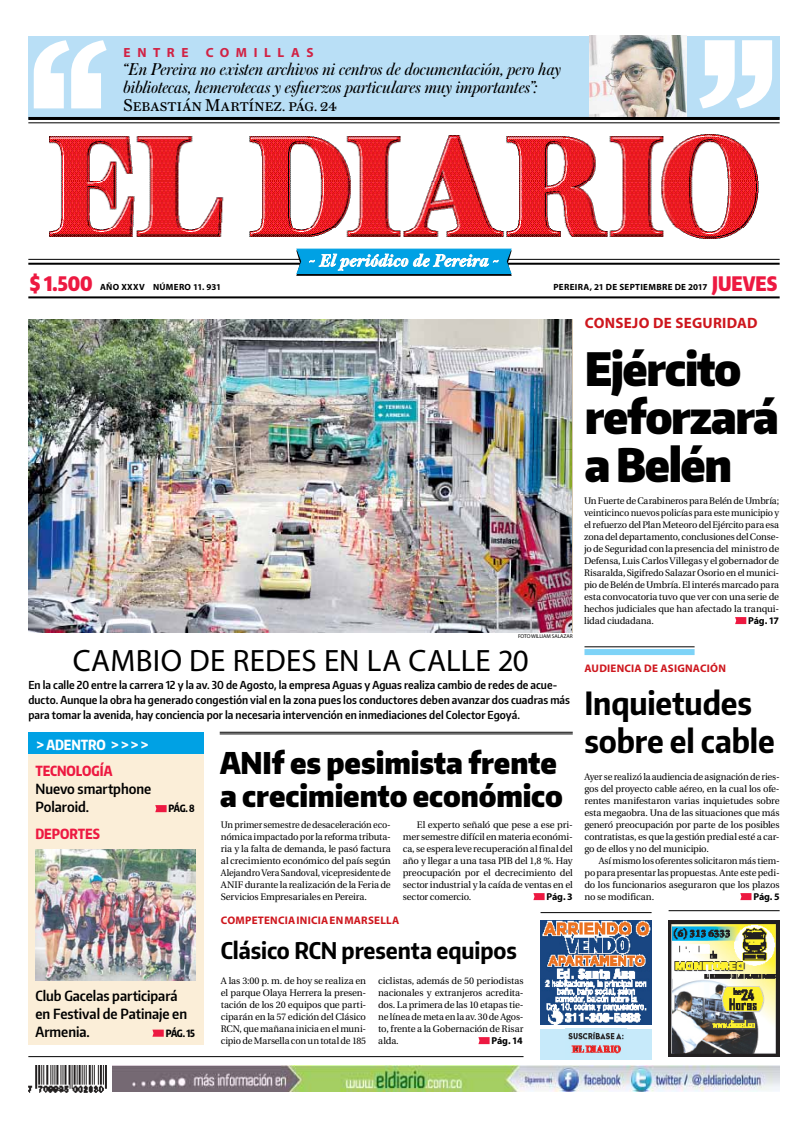
<style>
.page{position:relative;width:808px;height:1134px;background:#fff}
.page>*{position:absolute;margin:0;border:0;box-sizing:border-box;transform-origin:0 0}
.t1{font:900 46px/48px "Encode Sans Condensed";letter-spacing:-.03em;color:#000}
.t2{font:700 32px/38px "Encode Sans Condensed";letter-spacing:-.005em;color:#000}
.t3{font:31px "Myriad Pro";letter-spacing:.01em;color:#000}
.t4{font:900 30px/33px "Encode Sans Condensed";letter-spacing:-.005em;color:#000}
.t5{font:700 23px "Encode Sans Condensed";letter-spacing:-.005em;color:#000}
.t6{font:900 20px "Encode Sans Compressed";color:#ed1941}
.t7{font:italic 18px/18px "Austin";color:#000}
.t8{font:18px "Austin Text";letter-spacing:.01em;color:#000}
.t9{font:700 15px "Myriad Pro";letter-spacing:.015em;color:#ce171e}
.t10{font:600 14px/18px "Encode Sans Condensed";color:#000}
.t11{font:800 14px "Encode Sans Compressed";letter-spacing:-.005em;color:#ed1941}
.t12{font:800 14px "Encode Sans Compressed";letter-spacing:-.005em;color:#fff}
.t13{font:700 13.3px "Myriad Pro";letter-spacing:.495em;color:#d12244}
.t14{font:600 11px/15px "Encode Sans Condensed";letter-spacing:.005em;color:#000}
.t15{font:700 11px "Myriad Pro";letter-spacing:.02em;color:#ce171e}
.t16{font:700 10px "Myriad Pro";letter-spacing:-.025em;color:#000}
.t17{font:800 10px "Encode Sans Compressed";letter-spacing:-.035em;color:#000}
.t18{font:9.5px/12px "Utopia";letter-spacing:-.015em;color:#000;text-align:justify}
.t19{font:9.5px/12px "Utopia";letter-spacing:-.015em;color:#000;text-align:justify;scale:.96 1}
.t20{font:700 9px "Myriad Pro";letter-spacing:.03em;color:#000}
.t21{font:5.5px "Myriad Pro";letter-spacing:-.015em;color:#000}
</style>
<div class="page">
<svg style="left:735px;top:617px;width:11px;height:7px"></svg>
<svg style="left:740px;top:893px;width:11px;height:7px"></svg>
<svg style="left:533px;top:893px;width:12px;height:7px"></svg>
<svg style="left:478px;top:1037px;width:12px;height:7px"></svg>
<img style="left:113px;top:1065px;width:667px;height:26px">
<img style="left:28px;top:1065px;width:79px;height:28px">
<hr style="left:28px;top:296px;width:752px;height:2px;background:#000">
<img style="left:50px;top:135px;width:708px;height:104px">
<div style="left:28px;top:36px;width:752px;height:82px;background:#b9dff6"></div>
<hr style="left:28px;top:117px;width:752px;height:3px;background:#000">
<hr style="left:28px;top:123px;width:752px;height:1px;background:#000">
<svg style="left:34px;top:40px;width:73px;height:68px"></svg>
<svg style="left:699px;top:40px;width:73px;height:68px"></svg>
<hr style="left:28px;top:263px;width:752px;height:2px;background:#000">
<hr style="left:28px;top:259px;width:752px;height:1px;background:#000">
<svg style="left:295px;top:248px;width:218px;height:28px"></svg>
<img style="left:590px;top:35px;width:96px;height:82px">
<div style="left:28px;top:754px;width:176px;height:290px;background:#fbeed8"></div>
<div style="left:28px;top:732px;width:176px;height:22px;background:#00a1e4"></div>
<svg style="left:155px;top:805px;width:12px;height:7px"></svg>
<svg style="left:152px;top:1030px;width:12px;height:7px"></svg>
<div style="left:584px;top:649px;width:110px;height:6px;background:#7ed3f7"></div>
<hr style="left:584px;top:646px;width:110px;height:1px;background:#000">
<hr style="left:220px;top:732px;width:353px;height:1px;background:#000">
<hr style="left:220px;top:734px;width:353px;height:1px;background:#000">
<img style="left:540px;top:920px;width:111px;height:104px">
<img style="left:669px;top:920px;width:111px;height:136px">
<hr style="left:540px;top:912px;width:111px;height:1px;background:#000">
<hr style="left:28px;top:1056px;width:495px;height:1px;background:#000">
<hr style="left:669px;top:910px;width:111px;height:1px;background:#000">
<img style="left:35px;top:849px;width:161px;height:132px">
<div style="left:540px;top:1029px;width:111px;height:30px;background:#c7eafa"></div>
<img style="left:568px;top:1032px;width:56px;height:22px">
<img style="left:28px;top:319px;width:544px;height:313px">
<h3 class="t13" style="left:124px;top:44px;width:66px">ENTRE</h3>
<h3 class="t13" style="left:206px;top:44px;width:109px">COMILLAS</h3>
<h3 class="t7" style="left:124px;top:60px;width:439px">“En Pereira no existen archivos ni centros de documentación, pero hay bibliotecas, hemerotecas y esfuerzos particulares muy importantes”:</h3>
<h3 class="t8" style="left:124px;top:93px;width:215px">Sebastián Martínez. pág. 24</h3>
<h3 class="t6" style="left:30px;top:271px;width:64px">$ 1.500</h3>
<p class="t20" style="left:100px;top:281px;width:122px">AÑO XXXV NÚMERO 11. 931</p>
<p class="t20" style="left:553px;top:281px;width:155px">PEREIRA, 21 DE SEPTIEMBRE DE 2017</p>
<h3 class="t6" style="left:712px;top:271px;width:67px">JUEVES</h3>
<h3 class="t9" style="left:585px;top:313px;width:173px">CONSEJO DE SEGURIDAD</h3>
<h1 class="t1" style="left:585px;top:343px;width:196px">Ejército reforzará a Belén</h1>
<p class="t21" style="left:518px;top:633px;width:56px">FOTO WILLIAM SALAZAR</p>
<h3 class="t3" style="left:73px;top:642px;width:457px">CAMBIO DE REDES EN LA CALLE 20</h3>
<p class="t14" style="left:28px;top:677px;width:543px">En la calle 20 entre la carrera 12 y la av. 30 de Agosto, la empresa Aguas y Aguas realiza cambio de redes de acue&shy;ducto. Aunque la obra ha generado congestión vial en la zona pues los conductores deben avanzar dos cuadras más para tomar la avenida, hay conciencia por la necesaria intervención en inmediaciones del Colector Egoyá.</p>
<h3 class="t12" style="left:36px;top:736px;width:113px">&gt; ADENTRO &gt; &gt; &gt; &gt;</h3>
<h3 class="t11" style="left:35px;top:762px;width:78px">TECNOLOGÍA</h3>
<h3 class="t10" style="left:35px;top:779px;width:117px">Nuevo smartphone<br>Polaroid.</h3>
<h3 class="t11" style="left:35px;top:824px;width:66px">DEPORTES</h3>
<p class="t17" style="left:169px;top:802px;width:28px">PÁG. 8</p>
<h3 class="t10" style="left:35px;top:986px;width:153px">Club Gacelas participará en Festival de Patinaje en<br>Armenia.</h3>
<p class="t17" style="left:166px;top:1026px;width:31px">PÁG. 15</p>
<h3 class="t4" style="left:220px;top:745px;width:344px">ANIf es pesimista frente a crecimiento económico</h3>
<p class="t19" style="left:221px;top:819px;width:179px">Un primer semestre de desaceleración eco&shy;nómica impactado por la reforma tributa&shy;ria y la falta de demanda, le pasó factura al crecimiento económico del país según Alejandro Vera Sandoval, vicepresidente de ANIF durante la realización de la Feria de Servicios Empresariales en Pereira.</p>
<p class="t18" style="left:403px;top:819px;width:171px;text-indent:14px">El experto señaló que pese a ese pri&shy;mer semestre difícil en materia económi&shy;ca, se espera leve recuperación al final del año y llegar a una tasa PIB del 1,8 %. Hay preocupación por el decrecimiento del sector industrial y la caída de ventas en el sector comercio.</p>
<p class="t16" style="left:547px;top:890px;width:28px">PÁG. 3</p>
<p class="t15" style="left:221px;top:913px;width:180px">COMPETENCIA INICIA EN MARSELLA</p>
<h3 class="t5" style="left:221px;top:935px;width:298px">Clásico RCN presenta equipos</h3>
<p class="t18" style="left:221px;top:975px;width:147px">A las 3:00 p. m. de hoy se realiza en el parque Olaya Herrera la presen&shy;tación de los 20 equipos que parti&shy;ciparán en la 57 edición del Clásico RCN, que mañana inicia en el muni&shy;cipio de Marsella con un total de 185</p>
<p class="t18" style="left:378px;top:975px;width:147px">ciclistas, además de 50 periodistas nacionales y extranjeros acredita&shy;dos. La primera de las 10 etapas tie&shy;ne línea de meta en la av. 30 de Agos&shy;to, frente a la Gobernación de Risar alda.</p>
<p class="t16" style="left:492px;top:1034px;width:32px">PÁG. 14</p>
<p class="t18" style="left:584px;top:495px;width:197px">Un Fuerte de Carabineros para Belén de Umbría; veinticinco nuevos policías para este municipio y el refuerzo del Plan Meteoro del Ejército para esa zona del departamento, conclusiones del Conse&shy;jo de Seguridad con la presencia del ministro de Defensa, Luis Carlos Villegas y el gobernador de Risaralda, Sigifredo Salazar Osorio en el munici&shy;pio de Belén de Umbría. El interés marcado para esta convocatoria tuvo que ver con una serie de hechos judiciales que han afectado la tranqui&shy;lidad ciudadana.</p>
<p class="t16" style="left:748px;top:614px;width:32px">PÁG. 17</p>
<p class="t15" style="left:585px;top:661px;width:141px">AUDIENCIA DE ASIGNACIÓN</p>
<h2 class="t2" style="left:584px;top:683px;width:192px">Inquietudes sobre el cable</h2>
<p class="t18" style="left:584px;top:771px;width:197px">Ayer se realizó la audiencia de asignación de ries&shy;gos del proyecto cable aéreo, en la cual los ofe&shy;rentes manifestaron varias inquietudes sobre esta megaobra. Una de las situaciones que más generó preocupación por parte de los posibles contratistas, es que la gestión predial esté a car&shy;go de ellos y no del municipio.</p>
<p class="t18" style="left:584px;top:855px;width:197px;text-indent:14px">Así mismo los oferentes solicitaron más tiem&shy;po para presentar las propuestas. Ante este pedi&shy;do los funcionarios aseguraron que los plazos no se modifican.</p>
<p class="t16" style="left:753px;top:890px;width:28px">PÁG. 5</p>
</div>
